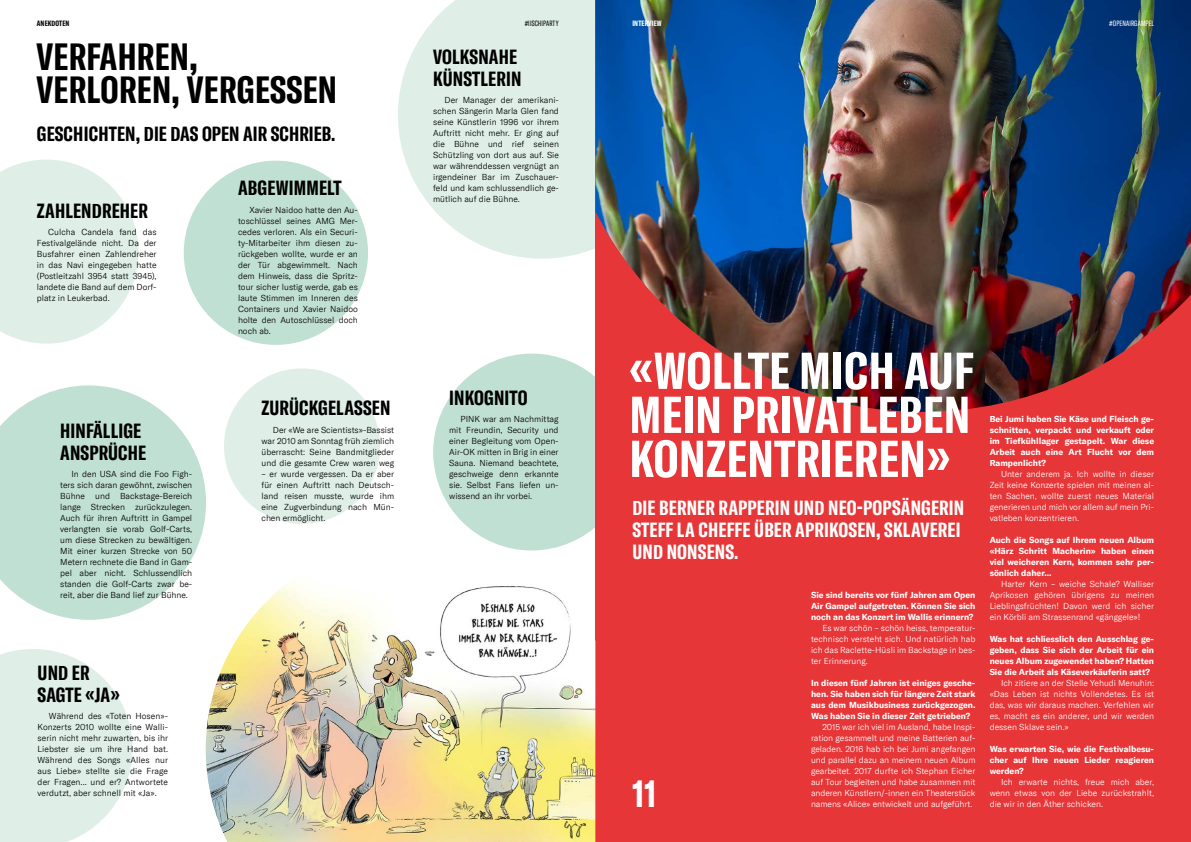
<style>
.page{position:relative;width:1191px;height:842px;background:#fff}
.page>*{position:absolute;margin:0;border:0;box-sizing:border-box;transform-origin:0 0}
.t1{font:700 extra-condensed 51px/44px "GT America";letter-spacing:.01em;color:#fff;text-align:justify}
.t2{font:700 extra-condensed 37px/33px "GT America";letter-spacing:.01em;color:#000}
.t3{font:700 extra-condensed 37px "GT America";color:#fff}
.t4{font:700 extra-condensed 20px/22px "GT America";letter-spacing:.01em;color:#000}
.t5{font:700 extra-condensed 20px/22px "GT America";letter-spacing:.01em;color:#fff}
.t6{font:300 8.5px/11px "GT America";color:#000;text-align:justify}
.t7{font:300 8.5px/11px "GT America";color:#fff;text-align:justify}
.t8{font:700 8.5px/11px "GT America";color:#fff;text-align:justify}
.t9{font:extra-condensed 7.5px "GT America";letter-spacing:.02em;color:#fff}
.t10{font:extra-condensed 7.5px "GT America";letter-spacing:.02em;color:#000}
.t11{font:700 extra-condensed 7.5px "GT America";letter-spacing:.02em;color:#000}
.t12{font:700 extra-condensed 7.5px "GT America";letter-spacing:.02em;color:#fff}
</style>
<div class="page">
<svg style="left:398px;top:0;width:197px;height:259px;background:#e3f1ea"></svg>
<div style="left:433px;top:354px;width:197px;height:196px;background:#c1e0d4;border-radius:50%"></div>
<div style="left:595px;top:0;width:596px;height:842px;background:#e63638"></div>
<svg style="left:0;top:160px;width:138px;height:184px;background:#e3f1eb"></svg>
<svg style="left:0;top:385px;width:206px;height:235px;fill:#c1e0d4"></svg>
<svg style="left:0;top:649px;width:132px;height:193px;background:#e3f1eb"></svg>
<div style="left:224px;top:368px;width:156px;height:156px;background:#dfefe8;border-radius:50%"></div>
<div style="left:184px;top:161px;width:184px;height:184px;background:#c1e0d4;border-radius:50%"></div>
<img style="left:595px;top:0;width:596px;height:412px">
<img style="left:206px;top:580px;width:389px;height:262px">
<p class="t11" style="left:37px;top:19px;width:34px">ANEKDOTEN</p>
<p class="t10" style="left:525px;top:19px;width:35px">#IISCHIPARTY</p>
<h2 class="t2" style="left:37px;top:40px;width:302px">VERFAHREN,<br>VERLOREN, VERGESSEN</h2>
<h3 class="t4" style="left:37px;top:122px;width:300px">GESCHICHTEN, DIE DAS OPEN AIR SCHRIEB.</h3>
<h3 class="t4" style="left:37px;top:199px;width:112px">ZAHLENDREHER</h3>
<p class="t6" style="left:37px;top:226px;width:121px;text-indent:11px">Culcha Candela fand das Festivalgelände nicht. Da der Busfahrer einen Zahlendreher in das Navi eingegeben hatte (Postleitzahl 3954 statt 3945), landete die Band auf dem Dorf&shy;platz in Leukerbad.</p>
<h3 class="t4" style="left:60px;top:419px;width:88px">HINFÄLLIGE<br>ANSPRÜCHE</h3>
<p class="t6" style="left:60px;top:468px;width:133px;text-indent:11px">In den USA sind die Foo Figh&shy;ters sich daran gewöhnt, zwischen Bühne und Backstage-Bereich lange Strecken zurückzulegen.<br>Auch für ihren Auftritt in Gampel verlangten sie vorab Golf-Carts, um diese Strecken zu bewältigen.<br>Mit einer kurzen Strecke von 50<br>Metern rechnete die Band in Gam&shy;pel aber nicht. Schlussendlich standen die Golf-Carts zwar be&shy;reit, aber die Band lief zur Bühne.</p>
<h3 class="t4" style="left:38px;top:661px;width:83px">UND ER<br>SAGTE «JA»</h3>
<p class="t6" style="left:38px;top:710px;width:132px;text-indent:11px">Während des «Toten Hosen»- Konzerts 2010 wollte eine Walli&shy;serin nicht mehr zuwarten, bis ihr Liebster sie um ihre Hand bat.<br>Während des Songs «Alles nur aus Liebe» stellte sie die Frage der Fragen... und er? Antwortete verdutzt, aber schnell mit «Ja».</p>
<h3 class="t4" style="left:238px;top:177px;width:105px">ABGEWIMMELT</h3>
<p class="t6" style="left:238px;top:204px;width:121px;text-indent:11px">Xavier Naidoo hatte den Au&shy;toschlüssel seines AMG Mer&shy;cedes verloren. Als ein Securi&shy;ty-Mitarbeiter ihm diesen zu&shy;rückgeben wollte, wurde er an der Tür abgewimmelt. Nach dem Hinweis, dass die Spritz&shy;tour sicher lustig werde, gab es laute Stimmen im Inneren des Containers und Xavier Naidoo holte den Autoschlüssel doch noch ab.</p>
<h3 class="t4" style="left:261px;top:396px;width:130px">ZURÜCKGELASSEN</h3>
<p class="t6" style="left:261px;top:424px;width:134px;text-indent:11px">Der «We are Scientists»-Bassist war 2010 am Sonntag früh ziemlich überrascht: Seine Bandmitglieder und die gesamte Crew waren weg</p>
<p class="t6" style="left:261px;top:468px;width:134px">– er wurde vergessen. Da er aber für einen Auftritt nach Deutsch&shy;land reisen musste, wurde ihm eine Zugverbindung nach Mün&shy;chen ermöglicht.</p>
<h3 class="t4" style="left:433px;top:45px;width:90px">VOLKSNAHE<br>KÜNSTLERIN</h3>
<p class="t6" style="left:433px;top:94px;width:127px;text-indent:11px">Der Manager der amerikani&shy;schen Sängerin Marla Glen fand seine Künstlerin 1996 vor ihrem Auftritt nicht mehr. Er ging auf die Bühne und rief seinen Schützling von dort aus auf. Sie war währenddessen vergnügt an irgendeiner Bar im Zuschauer&shy;feld und kam schlussendlich ge&shy;mütlich auf die Bühne.</p>
<h3 class="t4" style="left:449px;top:386px;width:80px">INKOGNITO</h3>
<p class="t6" style="left:449px;top:413px;width:111px;text-indent:11px">PINK war am Nachmittag mit Freundin, Security und einer Begleitung vom Open-Air-OK mitten in Brig in einer Sauna. Niemand beachtete, geschweige denn erkannte sie. Selbst Fans liefen un&shy;wissend an ihr vorbei.</p>
<p class="t12" style="left:632px;top:19px;width:31px">INTERVIEW</p>
<p class="t9" style="left:1109px;top:19px;width:46px">#OPENAIRGAMPEL</p>
<h1 class="t1" style="left:629px;top:349px;width:345px">«WOLLTE MICH AUF MEIN PRIVATLEBEN KONZENTRIEREN»</h1>
<h3 class="t5" style="left:632px;top:496px;width:333px">DIE BERNER RAPPERIN UND NEO-POPSÄNGERIN<br>STEFF LA CHEFFE ÜBER APRIKOSEN, SKLAVEREI<br>UND NONSENS.</h3>
<h2 class="t3" style="left:632px;top:771px;width:26px">11</h2>
<p class="t8" style="left:811px;top:589px;width:166px">Sie sind bereits vor fünf Jahren am Open Air Gampel aufgetreten. Können Sie sich noch an das Konzert im Wallis erinnern?</p>
<p class="t7" style="left:811px;top:622px;width:166px;text-indent:11px">Es war schön – schön heiss, temperatur&shy;technisch versteht sich. Und natürlich hab ich das Raclette-Hüsli im Backstage in bes&shy;ter Erinnerung.</p>
<p class="t8" style="left:811px;top:677px;width:166px">In diesen fünf Jahren ist einiges gesche&shy;hen. Sie haben sich für längere Zeit stark aus dem Musikbusiness zurückgezogen.<br>Was haben Sie in dieser Zeit getrieben?</p>
<p class="t7" style="left:811px;top:721px;width:166px;text-indent:11px">2015 war ich viel im Ausland, habe Inspi&shy;ration gesammelt und meine Batterien auf&shy;geladen. 2016 hab ich bei Jumi angefangen und parallel dazu an meinem neuen Album gearbeitet. 2017 durfte ich Stephan Eicher auf Tour begleiten und habe zusammen mit anderen Künstlern/-innen ein Theaterstück namens «Alice» entwickelt und aufgeführt.</p>
<p class="t8" style="left:989px;top:413px;width:166px">Bei Jumi haben Sie Käse und Fleisch ge&shy;schnitten, verpackt und verkauft oder im Tiefkühllager gestapelt. War diese Arbeit auch eine Art Flucht vor dem Rampenlicht?</p>
<p class="t7" style="left:989px;top:468px;width:166px;text-indent:11px">Unter anderem ja. Ich wollte in dieser Zeit keine Konzerte spielen mit meinen al&shy;ten Sachen, wollte zuerst neues Material generieren und mich vor allem auf mein Pri&shy;vatleben konzentrieren.</p>
<p class="t8" style="left:989px;top:534px;width:166px">Auch die Songs auf Ihrem neuen Album «Härz Schritt Macherin» haben einen viel weicheren Kern, kommen sehr per&shy;sönlich daher...</p>
<p class="t7" style="left:989px;top:578px;width:166px;text-indent:11px">Harter Kern – weiche Schale? Walliser Aprikosen gehören übrigens zu meinen Lieblingsfrüchten! Davon werd ich sicher ein Körbli am Strassenrand «gänggele»!</p>
<p class="t8" style="left:989px;top:633px;width:166px">Was hat schliesslich den Ausschlag ge&shy;geben, dass Sie sich der Arbeit für ein neues Album zugewendet haben? Hatten Sie die Arbeit als Käseverkäuferin satt?</p>
<p class="t7" style="left:989px;top:677px;width:166px;text-indent:11px">Ich zitiere an der Stelle Yehudi Menuhin: «Das Leben ist nichts Vollendetes. Es ist das, was wir daraus machen. Verfehlen wir es, macht es ein anderer, und wir werden dessen Sklave sein.»</p>
<p class="t8" style="left:989px;top:743px;width:166px">Was erwarten Sie, wie die Festivalbesu&shy;cher auf Ihre neuen Lieder reagieren werden?</p>
<p class="t7" style="left:989px;top:776px;width:166px;text-indent:11px">Ich erwarte nichts, freue mich aber, wenn etwas von der Liebe zurückstrahlt, die wir in den Äther schicken.</p>
</div>
